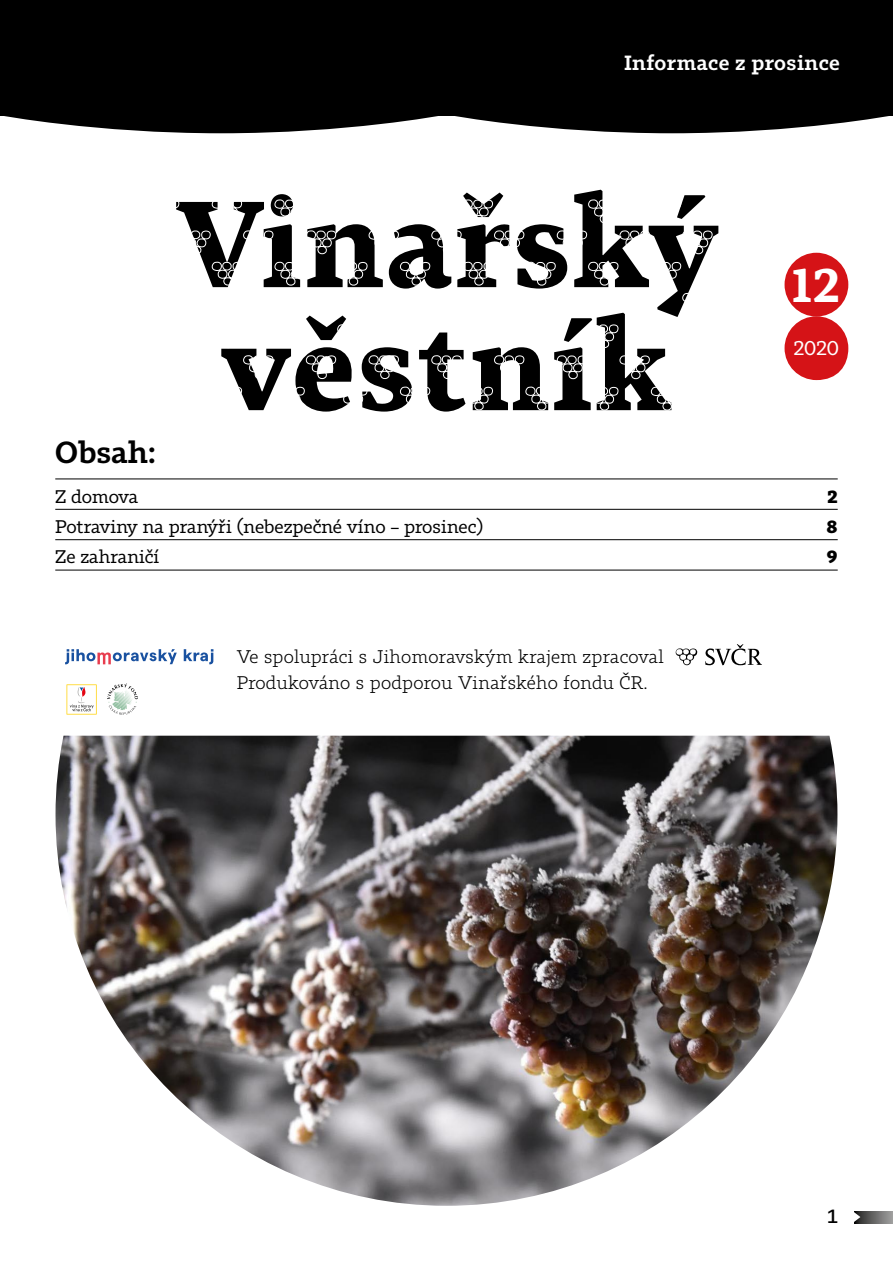
<style>
.page{position:relative;width:893px;height:1263px;background:#fff}
.page>*{position:absolute;margin:0;border:0;box-sizing:border-box;transform-origin:0 0}
.t1{font:700 120px/123px "Tabac G3";letter-spacing:.02em;color:#000;text-align:center}
.t2{font:600 48px "Tabac G4";color:#fff}
.t3{font:600 30px "Tabac Slab";color:#000}
.t4{font:600 20.25px "Tabac Slab";letter-spacing:.02em;color:#fff}
.t5{font:20.25px "Tabac Slab";color:#fff}
.t6{font:500 19.5px "Tabac Slab";color:#000}
.t7{font:300 18px/25.5px "Tabac Slab";letter-spacing:.01em;color:#000}
.t8{font:18px "Tabac Slab";color:#000}
.t9{font:700 18px "Tabac Slab";color:#000}
</style>
<div class="page">
<img style="left:56px;top:736px;width:781px;height:470px">
<svg style="left:860px;top:1211px;width:33px;height:12px"></svg>
<svg style="left:854px;top:1211px;width:6px;height:12px"></svg>
<div style="left:784px;top:316px;width:64px;height:64px;background:#d51317;border-radius:50%"></div>
<div style="left:0;top:0;width:893px;height:115px;background:#000"></div>
<svg style="left:0;top:115px;width:442px;height:18px"></svg>
<svg style="left:451px;top:115px;width:442px;height:18px"></svg>
<div style="left:784px;top:253px;width:64px;height:63px;background:#d51317;border-radius:50%"></div>
<svg style="left:705px;top:644px;width:57px;height:21px"></svg>
<svg style="left:676px;top:648px;width:21px;height:17px"></svg>
<hr style="left:55px;top:479px;width:783px;height:1px;background:#000">
<hr style="left:55px;top:509px;width:783px;height:1px;background:#000">
<hr style="left:55px;top:539px;width:783px;height:1px;background:#000">
<hr style="left:55px;top:570px;width:783px;height:1px;background:#000">
<svg style="left:65px;top:649px;width:112px;height:15px"></svg>
<svg style="left:184px;top:649px;width:29px;height:15px"></svg>
<svg style="left:107px;top:683px;width:31px;height:32px"></svg>
<svg style="left:66px;top:684px;width:31px;height:31px"></svg>
<svg style="left:67px;top:684px;width:30px;height:30px"></svg>
<p class="t4" style="left:624px;top:50px;width:217px">Informace z prosince</p>
<h3 class="t3" style="left:55px;top:434px;width:102px">Obsah:</h3>
<h1 class="t1" style="left:176px;top:181px;width:542px">Vinařský věstník</h1>
<h2 class="t2" style="left:792px;top:253px;width:49px">12</h2>
<p class="t5" style="left:794px;top:336px;width:47px">2020</p>
<p class="t8" style="left:55px;top:485px;width:84px">Z domova</p>
<p class="t9" style="left:828px;top:485px;width:12px">2</p>
<p class="t8" style="left:55px;top:516px;width:429px">Potraviny na pranýři (nebezpečné víno – prosinec)</p>
<p class="t9" style="left:827px;top:515px;width:13px">8</p>
<p class="t8" style="left:55px;top:546px;width:106px">Ze zahraničí</p>
<p class="t9" style="left:827px;top:546px;width:12px">9</p>
<p class="t7" style="left:237px;top:644px;width:428px">Ve spolupráci s Jihomoravským krajem zpracoval<br>Produkováno s podporou Vinařského fondu ČR.</p>
<p class="t6" style="left:828px;top:1204px;width:12px">1</p>
</div>
